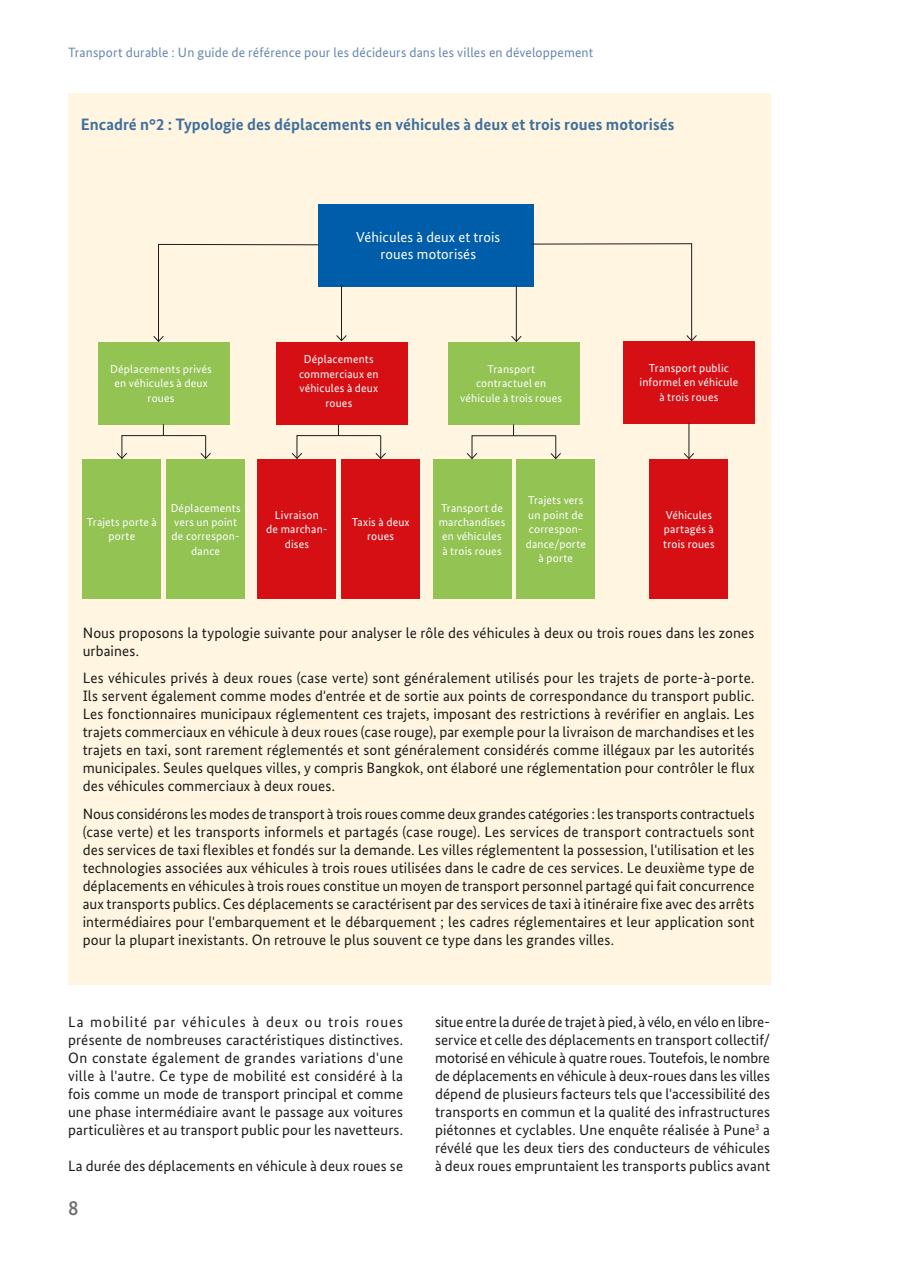
<style>
.page{position:relative;width:902px;height:1272px;background:#fff}
.page>*{position:absolute;margin:0;border:0;box-sizing:border-box;transform-origin:0 0}
.t1{font:500 21px "Bundes Sans";color:#70706f}
.t2{font:700 16.5px "Bundes Sans";letter-spacing:.005em;color:#3f709d}
.t3{font:15px/18px "Bundes Sans";letter-spacing:.005em;color:#1d1d1b;text-align:justify}
.t4{font:14.4px/17.4px "Bundes Sans";letter-spacing:.01em;color:#fff;text-align:center}
.t5{font:13.5px "Bundes Sans";letter-spacing:.01em;color:#6687af}
.t6{font:11.55px/14.5px "Bundes Sans";letter-spacing:.015em;color:#fff;text-align:center}
</style>
<div class="page">
<div style="left:68px;top:93px;width:702px;height:891px;background:#fff5e1"></div>
<div style="left:623px;top:341px;width:131px;height:82px;background:#d50f14"></div>
<div style="left:98px;top:342px;width:131px;height:82px;background:#93c353"></div>
<div style="left:83px;top:459px;width:78px;height:139px;background:#93c353"></div>
<div style="left:258px;top:459px;width:78px;height:139px;background:#d50f14"></div>
<div style="left:433px;top:459px;width:78px;height:139px;background:#93c353"></div>
<div style="left:166px;top:459px;width:79px;height:139px;background:#93c353"></div>
<div style="left:341px;top:459px;width:79px;height:139px;background:#d50f14"></div>
<div style="left:516px;top:459px;width:79px;height:139px;background:#93c353"></div>
<div style="left:649px;top:459px;width:79px;height:139px;background:#d50f14"></div>
<div style="left:448px;top:342px;width:131px;height:82px;background:#93c353"></div>
<div style="left:276px;top:342px;width:131px;height:82px;background:#d50f14"></div>
<div style="left:319px;top:204px;width:215px;height:82px;background:#005da9"></div>
<svg style="left:530px;top:243px;width:167px;height:99px"></svg>
<svg style="left:153px;top:244px;width:166px;height:98px"></svg>
<hr style="left:341px;top:285px;width:1px;height:55px;background:#1d1d1b">
<svg style="left:336px;top:335px;width:11px;height:7px"></svg>
<hr style="left:516px;top:285px;width:1px;height:56px;background:#1d1d1b">
<svg style="left:511px;top:335px;width:11px;height:7px"></svg>
<svg style="left:116px;top:424px;width:95px;height:35px"></svg>
<svg style="left:291px;top:424px;width:95px;height:35px"></svg>
<svg style="left:466px;top:424px;width:95px;height:35px"></svg>
<hr style="left:688px;top:423px;width:1px;height:35px;background:#1d1d1b">
<svg style="left:683px;top:452px;width:11px;height:7px"></svg>
<p class="t5" style="left:68px;top:44px;width:526px">Transport durable : Un guide de référence pour les décideurs dans les villes en développement</p>
<p class="t2" style="left:81px;top:115px;width:595px">Encadré n°2 : Typologie des déplacements en véhicules à deux et trois roues motorisés</p>
<p class="t6" style="left:110px;top:361px;width:103px">Déplacements privés en véhicules à deux roues</p>
<p class="t4" style="left:356px;top:228px;width:145px">Véhicules à deux et trois roues motorisés</p>
<p class="t6" style="left:299px;top:352px;width:81px">Déplacements commerciaux en véhicules à deux roues</p>
<p class="t6" style="left:460px;top:361px;width:103px">Transport contractuel en véhicule à trois roues</p>
<p class="t6" style="left:87px;top:514px;width:71px">Trajets porte à porte</p>
<p class="t6" style="left:266px;top:507px;width:63px">Livraison<br>de marchan&shy;dises</p>
<p class="t6" style="left:438px;top:500px;width:68px">Transport de marchandises en véhicules à trois roues</p>
<p class="t6" style="left:171px;top:500px;width:71px">Déplacements vers un point de correspon&shy;dance</p>
<p class="t6" style="left:352px;top:514px;width:59px">Taxis à deux roues</p>
<p class="t6" style="left:525px;top:493px;width:62px">Trajets vers un point de correspon&shy;dance/porte à porte</p>
<p class="t6" style="left:639px;top:360px;width:100px">Transport public informel en véhicule à trois roues</p>
<p class="t6" style="left:663px;top:507px;width:53px;text-align:left">Véhicules partagés à trois roues</p>
<p class="t3" style="left:83px;top:623px;width:673px">Nous proposons la typologie suivante pour analyser le rôle des véhicules à deux ou trois roues dans les zones urbaines.</p>
<p class="t3" style="left:83px;top:669px;width:673px">Les véhicules privés à deux roues (case verte) sont généralement utilisés pour les trajets de porte-à-porte.<br>Ils servent également comme modes d'entrée et de sortie aux points de correspondance du transport public.<br>Les fonctionnaires municipaux réglementent ces trajets, imposant des restrictions à revérifier en anglais. Les trajets commerciaux en véhicule à deux roues (case rouge), par exemple pour la livraison de marchandises et les trajets en taxi, sont rarement réglementés et sont généralement considérés comme illégaux par les autorités municipales. Seules quelques villes, y compris Bangkok, ont élaboré une réglementation pour contrôler le flux des véhicules commerciaux à deux roues.</p>
<p class="t3" style="left:83px;top:805px;width:673px">Nous considérons les modes de transport à trois roues comme deux grandes catégories : les transports contractuels (case verte) et les transports informels et partagés (case rouge). Les services de transport contractuels sont des services de taxi flexibles et fondés sur la demande. Les villes réglementent la possession, l'utilisation et les technologies associées aux véhicules à trois roues utilisées dans le cadre de ces services. Le deuxième type de déplacements en véhicules à trois roues constitue un moyen de transport personnel partagé qui fait concurrence aux transports publics. Ces déplacements se caractérisent par des services de taxi à itinéraire fixe avec des arrêts intermédiaires pour l'embarquement et le débarquement ; les cadres réglementaires et leur application sont pour la plupart inexistants. On retrouve le plus souvent ce type dans les grandes villes.</p>
<p class="t3" style="left:68px;top:1012px;width:336px">La mobilité par véhicules à deux ou trois roues présente de nombreuses caractéristiques distinctives.<br>On constate également de grandes variations d'une ville à l'autre. Ce type de mobilité est considéré à la fois comme un mode de transport principal et comme une phase intermédiaire avant le passage aux voitures particulières et au transport public pour les navetteurs.</p>
<p class="t3" style="left:68px;top:1156px;width:336px">La durée des déplacements en véhicule à deux roues se</p>
<h1 class="t1" style="left:68px;top:1194px;width:12px">8</h1>
<p class="t3" style="left:435px;top:1012px;width:336px">situe entre la durée de trajet à pied, à vélo, en vélo en libre&shy;service et celle des déplacements en transport collectif/ motorisé en véhicule à quatre roues. Toutefois, le nombre de déplacements en véhicule à deux-roues dans les villes dépend de plusieurs facteurs tels que l'accessibilité des transports en commun et la qualité des infrastructures piétonnes et cyclables. Une enquête réalisée à Pune<sup>3</sup> a révélé que les deux tiers des conducteurs de véhicules à deux roues empruntaient les transports publics avant</p>
</div>
